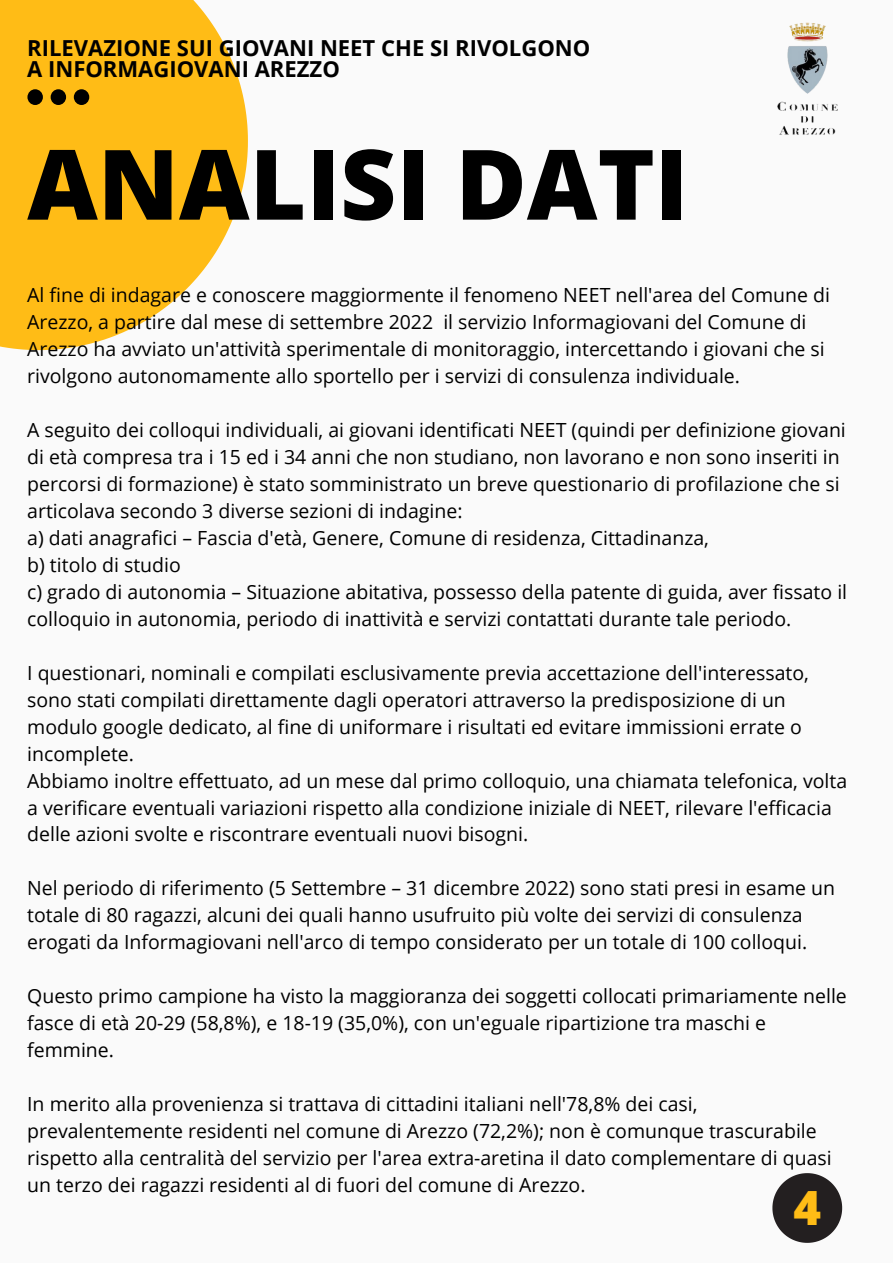
<style>
.page{position:relative;width:893px;height:1264px;background:#fff}
.page>*{position:absolute;margin:0;border:0;box-sizing:border-box;transform-origin:0 0}
.t1{font:800 97.2px "Open Sans";color:#000}
.t2{font:800 47.25px "Open Sans";color:#ffbc16}
.t3{font:700 22.05px/21.3px "Open Sans";color:#000}
.t4{font:19.5px/27px "Open Sans";color:#000}
</style>
<div class="page">
<div style="left:0;top:0;width:892px;height:1262px;background:#fafafa"></div>
<svg style="left:0;top:0;width:248px;height:350px;fill:#ffbc16"></svg>
<svg style="left:27px;top:89px;width:62px;height:16px"></svg>
<img style="left:777px;top:22px;width:61px;height:113px">
<svg style="left:772px;top:1173px;width:70px;height:69px"></svg>
<p class="t3" style="left:27px;top:36px;width:564px">RILEVAZIONE SUI GIOVANI NEET CHE SI RIVOLGONO<br>A INFORMAGIOVANI AREZZO</p>
<h1 class="t1" style="left:27px;top:116px;width:663px">ANALISI DATI</h1>
<p class="t4" style="left:27px;top:280px;width:804px">Al fine di indagare e conoscere maggiormente il fenomeno NEET nell'area del Comune di Arezzo, a partire dal mese di settembre 2022 il servizio Informagiovani del Comune di Arezzo ha avviato un'attività sperimentale di monitoraggio, intercettando i giovani che si rivolgono autonomamente allo sportello per i servizi di consulenza individuale.</p>
<p class="t4" style="left:27px;top:415px;width:821px">A seguito dei colloqui individuali, ai giovani identificati NEET (quindi per definizione giovani di età compresa tra i 15 ed i 34 anni che non studiano, non lavorano e non sono inseriti in percorsi di formazione) è stato somministrato un breve questionario di profilazione che si articolava secondo 3 diverse sezioni di indagine:<br>a) dati anagrafici – Fascia d'età, Genere, Comune di residenza, Cittadinanza,<br>b) titolo di studio<br>c) grado di autonomia – Situazione abitativa, possesso della patente di guida, aver fissato il colloquio in autonomia, periodo di inattività e servizi contattati durante tale periodo.</p>
<p class="t4" style="left:27px;top:658px;width:821px">I questionari, nominali e compilati esclusivamente previa accettazione dell'interessato, sono stati compilati direttamente dagli operatori attraverso la predisposizione di un modulo google dedicato, al fine di uniformare i risultati ed evitare immissioni errate o incomplete.<br>Abbiamo inoltre effettuato, ad un mese dal primo colloquio, una chiamata telefonica, volta a verificare eventuali variazioni rispetto alla condizione iniziale di NEET, rilevare l'efficacia delle azioni svolte e riscontrare eventuali nuovi bisogni.</p>
<p class="t4" style="left:27px;top:874px;width:809px">Nel periodo di riferimento (5 Settembre – 31 dicembre 2022) sono stati presi in esame un totale di 80 ragazzi, alcuni dei quali hanno usufruito più volte dei servizi di consulenza erogati da Informagiovani nell'arco di tempo considerato per un totale di 100 colloqui.</p>
<p class="t4" style="left:27px;top:982px;width:821px">Questo primo campione ha visto la maggioranza dei soggetti collocati primariamente nelle fasce di età 20-29 (58,8%), e 18-19 (35,0%), con un'eguale ripartizione tra maschi e femmine.</p>
<p class="t4" style="left:27px;top:1090px;width:806px">In merito alla provenienza si trattava di cittadini italiani nell'78,8% dei casi, prevalentemente residenti nel comune di Arezzo (72,2%); non è comunque trascurabile rispetto alla centralità del servizio per l'area extra-aretina il dato complementare di quasi un terzo dei ragazzi residenti al di fuori del comune di Arezzo.</p>
<h2 class="t2" style="left:793px;top:1174px;width:29px">4</h2>
</div>
